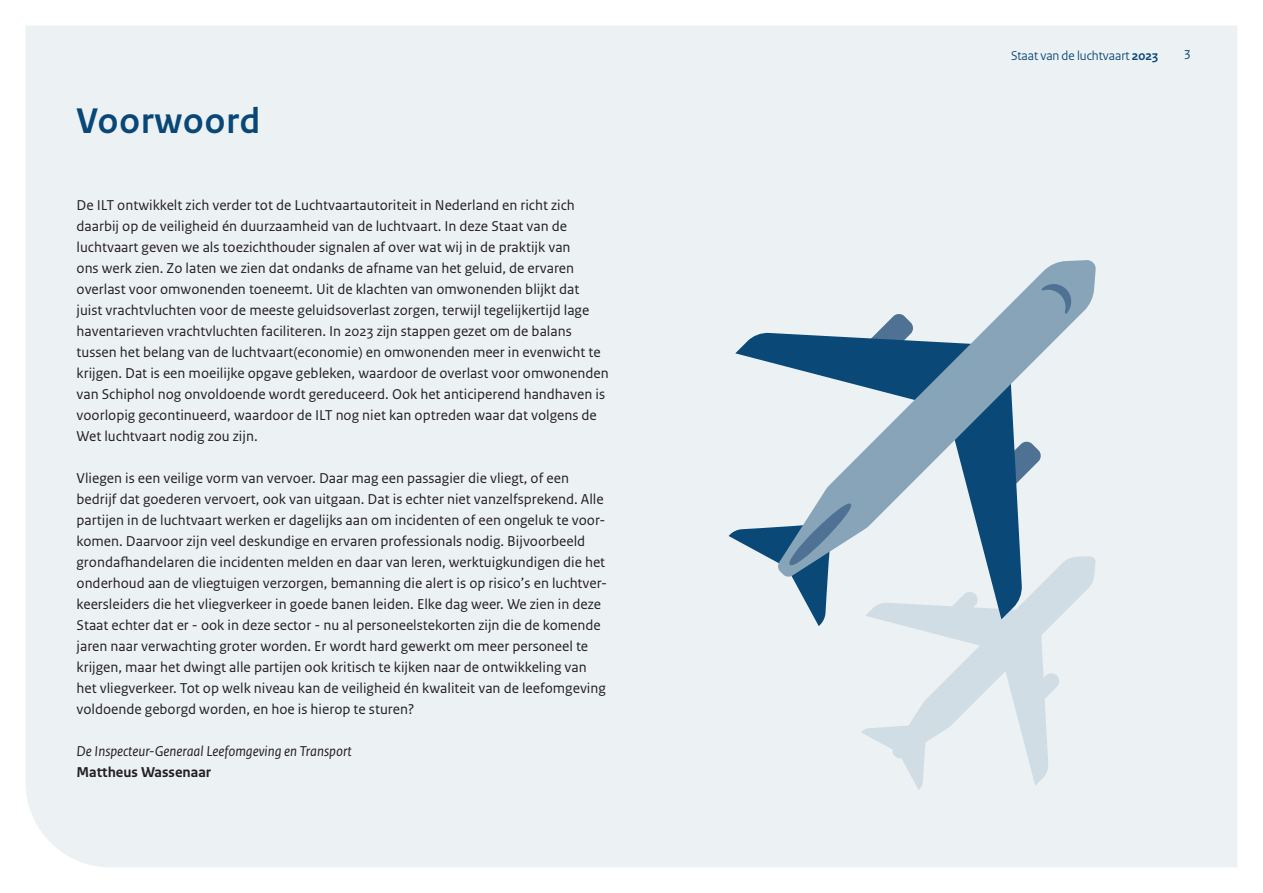
<style>
.page{position:relative;width:1263px;height:893px;background:#fff}
.page>*{position:absolute;margin:0;border:0;box-sizing:border-box;transform-origin:0 0}
._03_RO_Kop_sans_17_20{font:700 37.5px "Rijksoverheid Sans Heading";letter-spacing:.03em;color:#084777}
.P-Platte_tekst{font:15px/21px "Rijksoverheid Sans Text";color:#231f20}
.P-Platte_tekst-2{font:italic 15px "Rijksoverheid Sans Text";color:#231f20}
.P-Platte_tekst-3{font:700 15px "Rijksoverheid Sans Text";color:#231f20}
.t1{font:13.5px "Rijksoverheid Sans Heading";color:#084777}
.t2{font:13.5px "Rijksoverheid Sans Text";color:#0a4877}
.s1{font-weight:700}
</style>
<div class="page">
<div style="left:26px;top:26px;width:1211px;height:841px;background:#ecf1f4"></div>
<svg style="left:861px;top:577px;width:235px;height:213px;fill:#ecf1f4"></svg>
<svg style="left:777px;top:260px;width:319px;height:317px;fill:#ecf1f4"></svg>
<svg style="left:728px;top:282px;width:345px;height:344px"></svg>
<h1 class="_03_RO_Kop_sans_17_20" style="left:77px;top:100px;width:185px">Voorwoord</h1>
<p class="P-Platte_tekst" style="left:77px;top:195px;width:534px">De ILT ontwikkelt zich verder tot de Luchtvaartautoriteit in Nederland en richt zich daarbij op de veiligheid én duurzaamheid van de luchtvaart. In deze Staat van de luchtvaart geven we als toezichthouder signalen af over wat wij in de praktijk van<br>ons werk zien. Zo laten we zien dat ondanks de afname van het geluid, de ervaren overlast voor omwonenden toeneemt. Uit de klachten van omwonenden blijkt dat juist vrachtvluchten voor de meeste geluidsoverlast zorgen, terwijl tegelijkertijd lage haventarieven vrachtvluchten faciliteren. In 2023 zijn stappen gezet om de balans tussen het belang van de luchtvaart(economie) en omwonenden meer in evenwicht te krijgen. Dat is een moeilijke opgave gebleken, waardoor de overlast voor omwonenden van Schiphol nog onvoldoende wordt gereduceerd. Ook het anticiperend handhaven is voorlopig gecontinueerd, waardoor de ILT nog niet kan optreden waar dat volgens de Wet luchtvaart nodig zou zijn.</p>
<p class="P-Platte_tekst" style="left:77px;top:468px;width:532px">Vliegen is een veilige vorm van vervoer. Daar mag een passagier die vliegt, of een bedrijf dat goederen vervoert, ook van uitgaan. Dat is echter niet vanzelfsprekend. Alle partijen in de luchtvaart werken er dagelijks aan om incidenten of een ongeluk te voor&shy;komen. Daarvoor zijn veel deskundige en ervaren professionals nodig. Bijvoorbeeld grondafhandelaren die incidenten melden en daar van leren, werktuigkundigen die het onderhoud aan de vliegtuigen verzorgen, bemanning die alert is op risico’s en luchtver&shy;keersleiders die het vliegverkeer in goede banen leiden. Elke dag weer. We zien in deze Staat echter dat er - ook in deze sector - nu al personeelstekorten zijn die de komende jaren naar verwachting groter worden. Er wordt hard gewerkt om meer personeel te krijgen, maar het dwingt alle partijen ook kritisch te kijken naar de ontwikkeling van het vliegverkeer. Tot op welk niveau kan de veiligheid én kwaliteit van de leefomgeving voldoende geborgd worden, en hoe is hierop te sturen?</p>
<p class="P-Platte_tekst-2" style="left:77px;top:743px;width:277px">De Inspecteur-Generaal Leefomgeving en Transport</p>
<p class="P-Platte_tekst-3" style="left:77px;top:764px;width:136px">Mattheus Wassenaar</p>
<p class="t1" style="left:1011px;top:47px;width:149px">Staat van de luchtvaart <span class="s1">2023</span></p>
<p class="t2" style="left:1184px;top:47px;width:9px">3</p>
</div>
